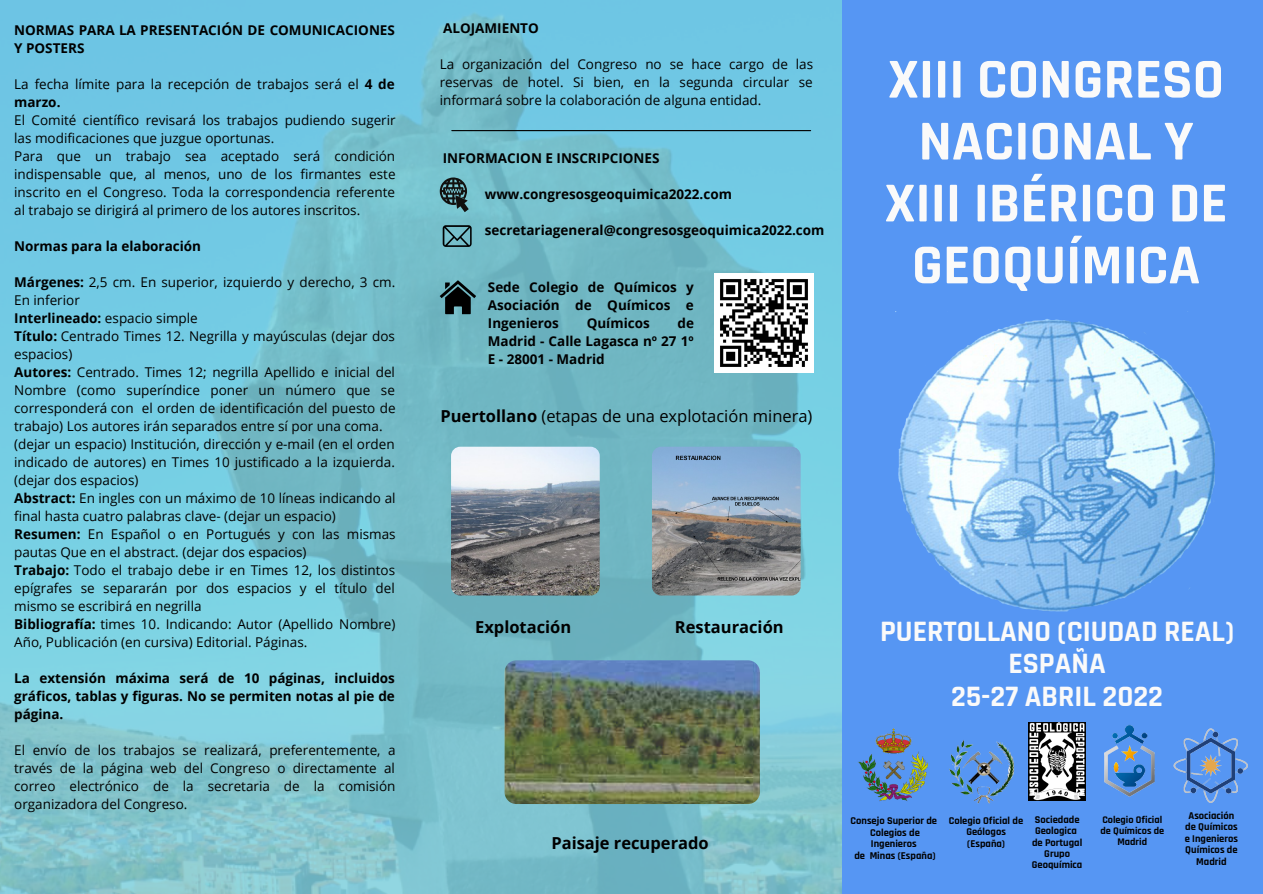
<style>
.page{position:relative;width:1263px;height:894px;background:#fff}
.page>*{position:absolute;margin:0;border:0;box-sizing:border-box;transform-origin:0 0}
.t1{font:700 57px/61.8px "Rajdhani";color:#fafafa;text-align:center}
.t2{font:700 30px "Rajdhani";color:#fafafa}
.t3{font:16.5px "Open Sans";color:#000}
.t4{font:700 16.5px "Open Sans";color:#000}
.t5{font:13.5px/18px "Open Sans";color:#000}
.t6{font:700 13.5px/18px "Open Sans";color:#000;text-align:justify}
.t7{font:700 10.5px/11.4px "Rajdhani";color:#000}
.t8{font:700 10.2px/11.1px "Rajdhani";color:#000;text-align:center}
.s1{font-weight:700}
.s2{font-weight:400}
</style>
<div class="page">
<div style="left:0;top:0;width:1263px;height:893px;background:#5696f3"></div>
<img style="left:0;top:0;width:841px;height:893px">
<img style="left:895px;top:311px;width:320px;height:301px">
<img style="left:1105px;top:724px;width:50px;height:73px">
<img style="left:1173px;top:728px;width:75px;height:75px">
<img style="left:1028px;top:722px;width:58px;height:78px">
<img style="left:858px;top:728px;width:70px;height:73px">
<img style="left:949px;top:740px;width:66px;height:64px">
<hr style="left:452px;top:130px;width:359px;height:1px;background:#000">
<img style="left:715px;top:273px;width:99px;height:99px">
<svg style="left:443px;top:225px;width:29px;height:21px"></svg>
<svg style="left:440px;top:177px;width:29px;height:35px"></svg>
<svg style="left:440px;top:280px;width:36px;height:34px"></svg>
<img style="left:451px;top:446px;width:149px;height:149px;border-radius:9px">
<img style="left:652px;top:446px;width:149px;height:149px;border-radius:9px">
<img style="left:505px;top:660px;width:255px;height:143px;border-radius:12px">
<p class="t6" style="left:14px;top:20px;width:382px">NORMAS PARA LA PRESENTACIÓN DE COMUNICACIONES<br>Y POSTERS</p>
<p class="t5" style="left:14px;top:74px;width:382px">La fecha límite para la recepción de trabajos será el <span class="s1">4 de marzo.</span></p>
<p class="t5" style="left:14px;top:110px;width:383px">El Comité científico revisará los trabajos pudiendo sugerir las modificaciones que juzgue oportunas.</p>
<p class="t5" style="left:14px;top:146px;width:383px;text-align:justify">Para que un trabajo sea aceptado será condición indispensable que, al menos, uno de los firmantes este inscrito en el Congreso. Toda la correspondencia referente al trabajo se dirigirá al primero de los autores inscritos.</p>
<p class="t6" style="left:14px;top:236px;width:188px">Normas para la elaboración</p>
<p class="t5" style="left:14px;top:272px;width:383px"><span class="s1">Márgenes:</span> 2,5 cm. En superior, izquierdo y derecho, 3 cm.<br>En inferior</p>
<p class="t6" style="left:14px;top:308px;width:185px">Interlineado: <span class="s2">espacio simple</span></p>
<p class="t5" style="left:14px;top:326px;width:382px"><span class="s1">Título:</span> Centrado Times 12. Negrilla y mayúsculas (dejar dos espacios)</p>
<p class="t5" style="left:14px;top:362px;width:383px;text-align:justify"><span class="s1">Autores:</span> Centrado. Times 12; negrilla Apellido e inicial del Nombre (como superíndice poner un número que se corresponderá con el orden de identificación del puesto de trabajo) Los autores irán separados entre sí por una coma.</p>
<p class="t5" style="left:14px;top:434px;width:382px;text-align:justify">(dejar un espacio) Institución, dirección y e-mail (en el orden indicado de autores) en Times 10 justificado a la izquierda. (dejar dos espacios)</p>
<p class="t5" style="left:14px;top:488px;width:383px"><span class="s1">Abstract:</span> En ingles con un máximo de 10 líneas indicando al final hasta cuatro palabras clave- (dejar un espacio)</p>
<p class="t5" style="left:14px;top:524px;width:383px"><span class="s1">Resumen:</span> En Español o en Portugués y con las mismas pautas Que en el abstract. (dejar dos espacios)</p>
<p class="t5" style="left:14px;top:560px;width:382px;text-align:justify"><span class="s1">Trabajo:</span> Todo el trabajo debe ir en Times 12, los distintos epígrafes se separarán por dos espacios y el título del mismo se escribirá en negrilla</p>
<p class="t5" style="left:14px;top:614px;width:383px"><span class="s1">Bibliografía:</span> times 10. Indicando: Autor (Apellido Nombre)<br>Año, Publicación (en cursiva) Editorial. Páginas.</p>
<p class="t6" style="left:14px;top:668px;width:382px">La extensión máxima será de 10 páginas, incluidos gráficos, tablas y figuras. No se permiten notas al pie de página.</p>
<p class="t5" style="left:14px;top:740px;width:383px;text-align:justify">El envío de los trabajos se realizará, preferentemente, a través de la página web del Congreso o directamente al correo electrónico de la secretaria de la comisión organizadora del Congreso.</p>
<p class="t6" style="left:443px;top:18px;width:97px">ALOJAMIENTO</p>
<p class="t5" style="left:440px;top:54px;width:375px;text-align:justify">La organización del Congreso no se hace cargo de las reservas de hotel. Si bien, en la segunda circular se informará sobre la colaboración de alguna entidad.</p>
<p class="t6" style="left:443px;top:148px;width:218px">INFORMACION E INSCRIPCIONES</p>
<p class="t6" style="left:485px;top:184px;width:249px">www.congresosgeoquimica2022.com</p>
<p class="t6" style="left:485px;top:220px;width:341px">secretariageneral@congresosgeoquimica2022.com</p>
<p class="t6" style="left:488px;top:278px;width:207px">Sede Colegio de Químicos y Asociación de Químicos e Ingenieros</p>
<p class="t6" style="left:587px;top:314px;width:65px">Químicos</p>
<p class="t6" style="left:488px;top:314px;width:208px;text-indent:190px">de Madrid - Calle Lagasca nº 27 1º E - 28001 - Madrid</p>
<p class="t3" style="left:440px;top:405px;width:374px"><span class="s1">Puertollano</span> (etapas de una explotación minera)</p>
<p class="t1" style="left:885px;top:50px;width:344px">XIII CONGRESO<br>NACIONAL Y<br>XIII IBÉRICO DE<br>GEOQUÍMICA</p>
<p class="t4" style="left:475px;top:615px;width:98px">Explotación</p>
<p class="t4" style="left:675px;top:615px;width:110px">Restauración</p>
<p class="t4" style="left:551px;top:830px;width:159px">Paisaje recuperado</p>
<p class="t2" style="left:880px;top:612px;width:356px">PUERTOLLANO (CIUDAD REAL)</p>
<p class="t2" style="left:1008px;top:645px;width:99px">ESPAÑA</p>
<p class="t2" style="left:951px;top:677px;width:213px">25-27 ABRIL 2022</p>
<p class="t7" style="left:850px;top:815px;width:88px">Consejo Superior de</p>
<p class="t7" style="left:870px;top:826px;width:51px">Colegios de<br>Ingenieros</p>
<p class="t7" style="left:854px;top:849px;width:83px">de Minas (España)</p>
<p class="t7" style="left:949px;top:814px;width:76px">Colegio Oficial de</p>
<p class="t7" style="left:966px;top:826px;width:41px">Geólogos (España)</p>
<p class="t7" style="left:1035px;top:813px;width:46px">Sociedade<br>Geologica</p>
<p class="t7" style="left:1032px;top:836px;width:52px;text-align:center">de Portugal<br>Grupo<br>Geoquímica</p>
<p class="t8" style="left:1100px;top:813px;width:65px">Colegio Oficial de Químicos de<br>Madrid</p>
<p class="t7" style="left:1185px;top:810px;width:55px;text-align:center">Asociación de Químicos e Ingenieros<br>Químicos de<br>Madrid</p>
</div>
